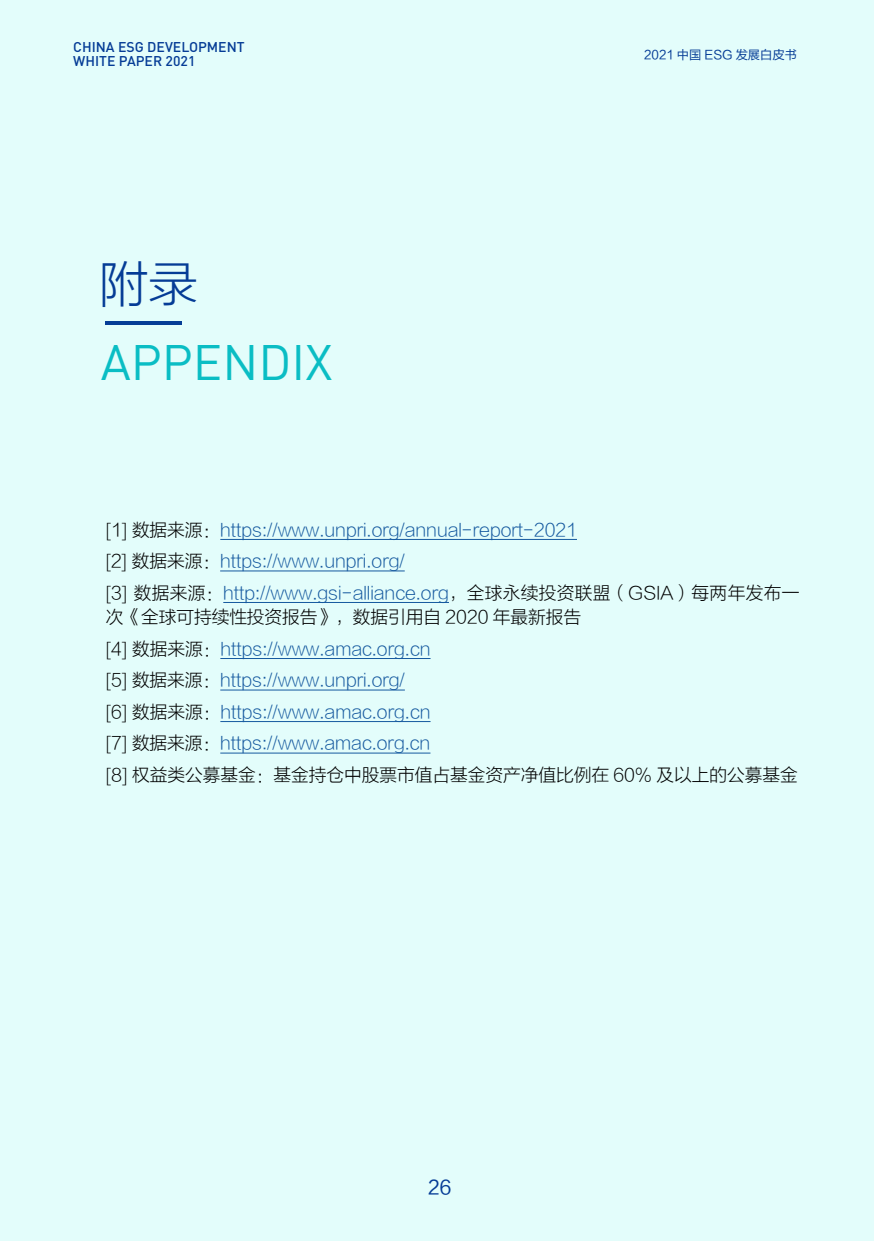
<style>
.page{position:relative;width:874px;height:1241px;background:#fff}
.page>*{position:absolute;margin:0;border:0;box-sizing:border-box;transform-origin:0 0}
.t1{font:49.18px "DINOT";color:#0abdc4}
.t2{font:49.18px "FZLTXHJW GB1 0";color:#053c96}
.t3{font:19.25px "FZLTHK GBK1 0";color:#053c96}
.t4{font:17.68px/31.5px "FZLTXHJW GB1 0";color:#000}
.t5{font:17.68px/31.5px "FZLTXHJW GB1 0";color:#15599f}
.t6{font:500 14px/14px "DIN";color:#053c96}
.t7{font:12.25px "FZLTHK GBK1 0";color:#053c96}
.s1{color:#000}
.s2{color:#15599f}
</style>
<div class="page">
<div style="left:0;top:0;width:873px;height:1240px;background:#e3fdfb"></div>
<hr style="left:220px;top:539px;width:356px;height:1px;background:#15599f">
<hr style="left:220px;top:570px;width:184px;height:1px;background:#15599f">
<hr style="left:223px;top:602px;width:226px;height:1px;background:#15599f">
<hr style="left:220px;top:658px;width:210px;height:1px;background:#15599f">
<hr style="left:220px;top:689px;width:184px;height:1px;background:#15599f">
<hr style="left:220px;top:721px;width:210px;height:1px;background:#15599f">
<hr style="left:220px;top:752px;width:210px;height:1px;background:#15599f">
<hr style="left:106px;top:321px;width:76px;height:3px;background:#053d96">
<p class="t6" style="left:73px;top:40px;width:173px">CHINA ESG DEVELOPMENT<br>WHITE PAPER 2021</p>
<h1 class="t2" style="left:99px;top:257px;width:100px">附录</h1>
<h1 class="t1" style="left:101px;top:331px;width:233px">APPENDIX</h1>
<p class="t7" style="left:644px;top:48px;width:154px">2021 中国 ESG 发展白皮书</p>
<p class="t5" style="left:106px;top:514px;width:694px"><span class="s1">[1] 数据来源：</span>https://www.unpri.org/annual-report-2021<br><span class="s1">[2] 数据来源：</span>https://www.unpri.org/<br><span class="s1">[3] 数据来源：</span>http://www.gsi-alliance.org<span class="s1">，全球永续投资联盟（GSIA）每两年发布一</span></p>
<p class="t4" style="left:106px;top:601px;width:693px">次《全球可持续性投资报告》，数据引用自 2020 年最新报告<br>[4] 数据来源：<span class="s2">https://www.amac.org.cn<br></span>[5] 数据来源：<span class="s2">https://www.unpri.org/<br></span>[6] 数据来源：<span class="s2">https://www.amac.org.cn<br></span>[7] 数据来源：<span class="s2">https://www.amac.org.cn<br></span>[8] 权益类公募基金：基金持仓中股票市值占基金资产净值比例在 60% 及以上的公募基金</p>
<p class="t3" style="left:428px;top:1176px;width:25px">26</p>
</div>
